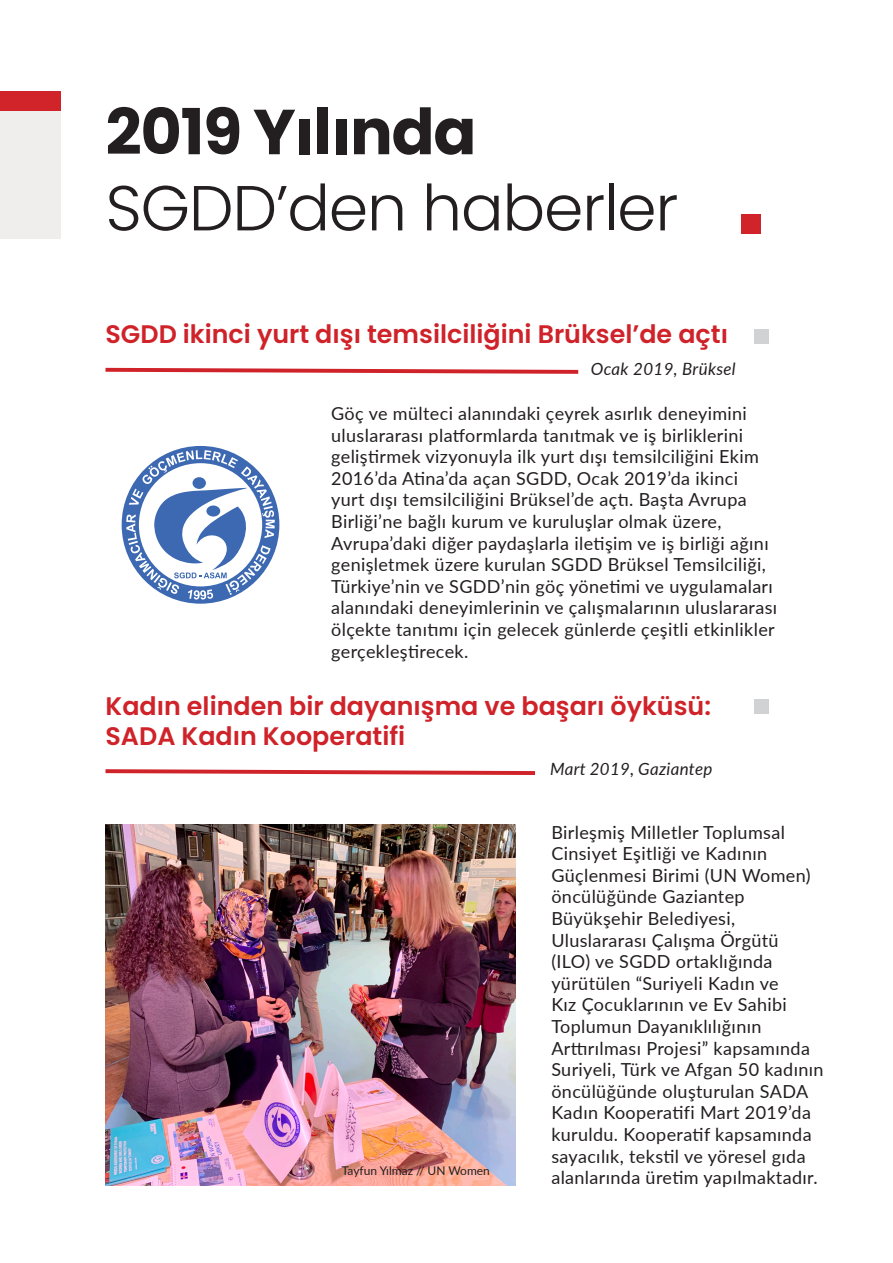
<style>
.page{position:relative;width:893px;height:1263px;background:#fff}
.page>*{position:absolute;margin:0;border:0;box-sizing:border-box;transform-origin:0 0}
.t1{font:300 63.45px "Poppins";letter-spacing:-.02em;color:#231f20}
.t2{font:700 63.45px "Poppins";letter-spacing:-.02em;color:#231f20}
.t3{font:600 25.35px/30.5px "Poppins";color:#cf2229}
.t4{font:18px/21.6px "Lato";letter-spacing:.02em;color:#231f20}
.t5{font:italic 16.95px "Lato";letter-spacing:.02em;color:#231f20}
.t6{font:12px "Lato";color:#231f20}
</style>
<div class="page">
<div style="left:0;top:111px;width:61px;height:127px;background:#f0eded"></div>
<div style="left:0;top:91px;width:61px;height:20px;background:#d1232a"></div>
<div style="left:740px;top:214px;width:20px;height:20px;background:#d1232a"></div>
<svg style="left:105px;top:368px;width:473px;height:6px"></svg>
<svg style="left:105px;top:769px;width:430px;height:6px"></svg>
<img style="left:106px;top:824px;width:410px;height:362px">
<div style="left:122px;top:446px;width:157px;height:158px;background:#3d69b2;border-radius:50%"></div>
<svg style="left:126px;top:450px;width:149px;height:149px"></svg>
<div style="left:754px;top:330px;width:14px;height:14px;background:#d1d2d4"></div>
<div style="left:754px;top:699px;width:14px;height:14px;background:#d1d2d4"></div>
<p class="t2" style="left:105px;top:95px;width:372px">2019 Yılında</p>
<p class="t1" style="left:105px;top:171px;width:574px">SGDD’den haberler</p>
<p class="t3" style="left:106px;top:319px;width:624px">SGDD ikinci yurt dışı temsilciliğini Brüksel’de açtı</p>
<p class="t5" style="left:591px;top:356px;width:146px">Ocak 2019, Brüksel</p>
<p class="t4" style="left:331px;top:402px;width:447px">Göç ve mülteci alanındaki çeyrek asırlık deneyimini uluslararası platformlarda tanıtmak ve iş birliklerini geliştirmek vizyonuyla ilk yurt dışı temsilciliğini Ekim 2016’da Atina’da açan SGDD, Ocak 2019’da ikinci<br>yurt dışı temsilciliğini Brüksel’de açtı. Başta Avrupa Birliği’ne bağlı kurum ve kuruluşlar olmak üzere, Avrupa’daki diğer paydaşlarla iletişim ve iş birliği ağını genişletmek üzere kurulan SGDD Brüksel Temsilciliği, Türkiye’nin ve SGDD’nin göç yönetimi ve uygulamaları alanındaki deneyimlerinin ve çalışmalarının uluslararası ölçekte tanıtımı için gelecek günlerde çeşitli etkinlikler gerçekleştirecek.</p>
<p class="t3" style="left:106px;top:691px;width:607px">Kadın elinden bir dayanışma ve başarı öyküsü:<br>SADA Kadın Kooperatifi</p>
<p class="t6" style="left:342px;top:1162px;width:150px">Tayfun Yılmaz // UN Women</p>
<p class="t5" style="left:550px;top:757px;width:164px">Mart 2019, Gaziantep</p>
<p class="t4" style="left:551px;top:820px;width:274px">Birleşmiş Milletler Toplumsal<br>Cinsiyet Eşitliği ve Kadının<br>Güçlenmesi Birimi (UN Women) öncülüğünde Gaziantep<br>Büyükşehir Belediyesi,<br>Uluslararası Çalışma Örgütü<br>(ILO) ve SGDD ortaklığında yürütülen “Suriyeli Kadın ve<br>Kız Çocuklarının ve Ev Sahibi<br>Toplumun Dayanıklılığının<br>Arttırılması Projesi” kapsamında<br>Suriyeli, Türk ve Afgan 50 kadının öncülüğünde oluşturulan SADA<br>Kadın Kooperatifi Mart 2019’da kuruldu. Kooperatif kapsamında sayacılık, tekstil ve yöresel gıda alanlarında üretim yapılmaktadır.</p>
</div>
